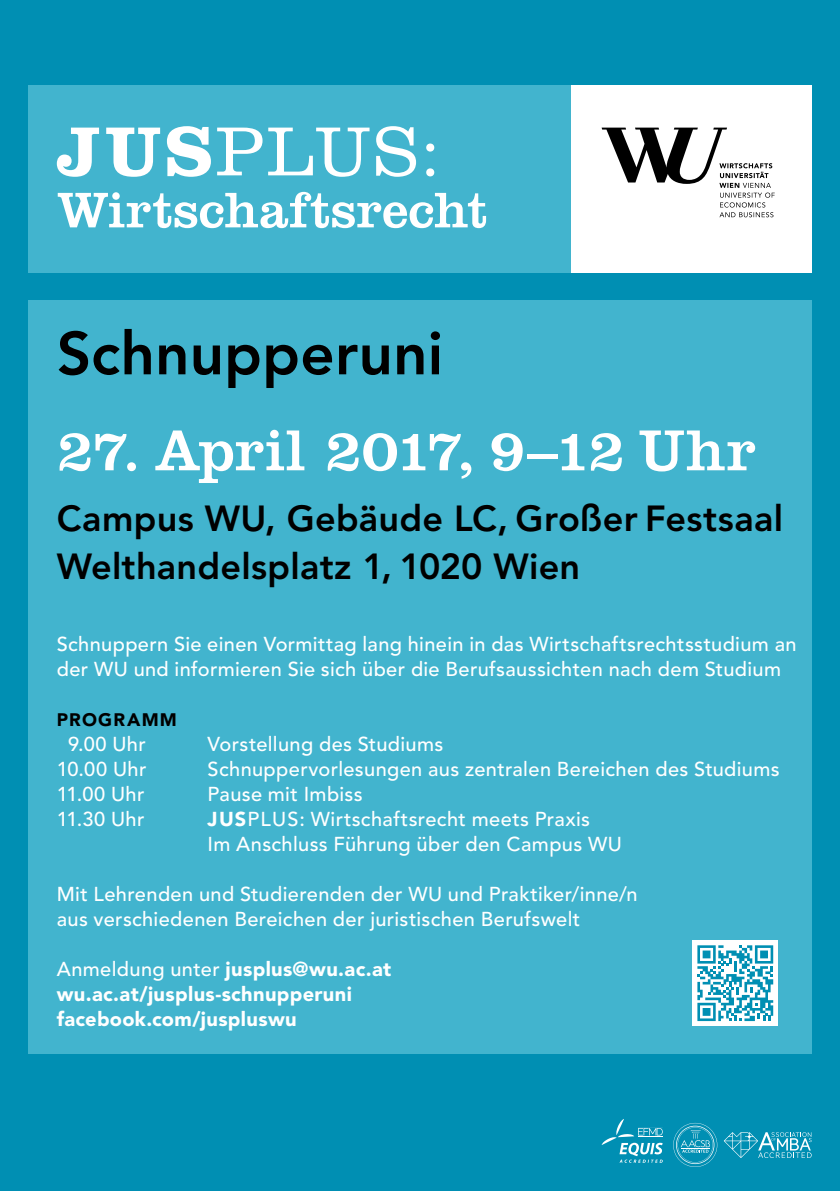
<style>
.page{position:relative;width:840px;height:1191px;background:#fff}
.page>*{position:absolute;margin:0;border:0;box-sizing:border-box;transform-origin:0 0}
.t1{font:300 72px "Clarendon LT Std";color:#fff}
.t2{font:60px "Clarendon LT Std";letter-spacing:-.02em;color:#fff}
.t3{font:800 60px "Avenir LT Std";letter-spacing:.005em;color:#000}
.t4{font:52px "Clarendon LT Std";letter-spacing:.005em;color:#fff}
.t5{font:800 36px/48px "Avenir LT Std";letter-spacing:.005em;color:#000}
.t6{font:500 20px/25px "Avenir LT Std";letter-spacing:.02em;color:#fff}
.t7{font:900 20px/25px "Avenir LT Std";letter-spacing:.02em;color:#fff}
.t8{font:900 18px "Avenir LT Std";letter-spacing:.07em;color:#000}
.s1{font-weight:700}
.s2{font-weight:900}
.s3{font-weight:500}
</style>
<div class="page">
<div style="left:0;top:0;width:839px;height:1191px;background:#008fb3"></div>
<svg style="left:601px;top:1119px;width:61px;height:43px"></svg>
<svg style="left:673px;top:1123px;width:44px;height:44px"></svg>
<svg style="left:723px;top:1132px;width:88px;height:26px"></svg>
<div style="left:570px;top:85px;width:241px;height:187px;background:#fff"></div>
<div style="left:28px;top:85px;width:542px;height:187px;background:#42b4ce"></div>
<div style="left:28px;top:300px;width:783px;height:754px;background:#42b4ce"></div>
<svg style="left:601px;top:128px;width:173px;height:89px"></svg>
<div style="left:692px;top:940px;width:85px;height:86px;background:#fff"></div>
<svg style="left:697px;top:945px;width:75px;height:76px"></svg>
<h1 class="t1" style="left:57px;top:110px;width:386px"><span class="s1">JUS</span>PLUS:</h1>
<h3 class="t4" style="left:57px;top:180px;width:431px">Wirtschaftsrecht</h3>
<h2 class="t3" style="left:57px;top:318px;width:388px">Schnupperuni</h2>
<h2 class="t2" style="left:57px;top:415px;width:700px">27. April 2017, 9–12 Uhr</h2>
<h3 class="t5" style="left:57px;top:494px;width:727px">Campus WU, Gebäude LC, Großer Festsaal<br>Welthandelsplatz 1, 1020 Wien</h3>
<p class="t6" style="left:57px;top:632px;width:741px">Schnuppern Sie einen Vormittag lang hinein in das Wirtschaftsrechtsstudium an der WU und informieren Sie sich über die Berufsaussichten nach dem Studium</p>
<p class="t8" style="left:57px;top:708px;width:122px">PROGRAMM</p>
<p class="t6" style="left:68px;top:732px;width:79px">9.00 Uhr</p>
<p class="t6" style="left:207px;top:732px;width:237px">Vorstellung des Studiums</p>
<p class="t6" style="left:57px;top:757px;width:91px">10.00 Uhr</p>
<p class="t6" style="left:207px;top:757px;width:573px">Schnuppervorlesungen aus zentralen Bereichen des Studiums</p>
<p class="t6" style="left:57px;top:782px;width:89px">11.00 Uhr</p>
<p class="t6" style="left:207px;top:782px;width:156px">Pause mit Imbiss</p>
<p class="t6" style="left:57px;top:807px;width:89px">11.30 Uhr</p>
<p class="t6" style="left:207px;top:807px;width:415px"><span class="s2">JUS</span>PLUS: Wirtschaftsrecht meets Praxis<br>Im Anschluss Führung über den Campus WU</p>
<p class="t6" style="left:57px;top:882px;width:582px">Mit Lehrenden und Studierenden der WU und Praktiker/inne/n aus verschiedenen Bereichen der juristischen Berufswelt</p>
<p class="t7" style="left:57px;top:956px;width:336px"><span class="s3">Anmeldung unter</span> jusplus@wu.ac.at wu.ac.at/jusplus-schnupperuni facebook.com/juspluswu</p>
</div>
